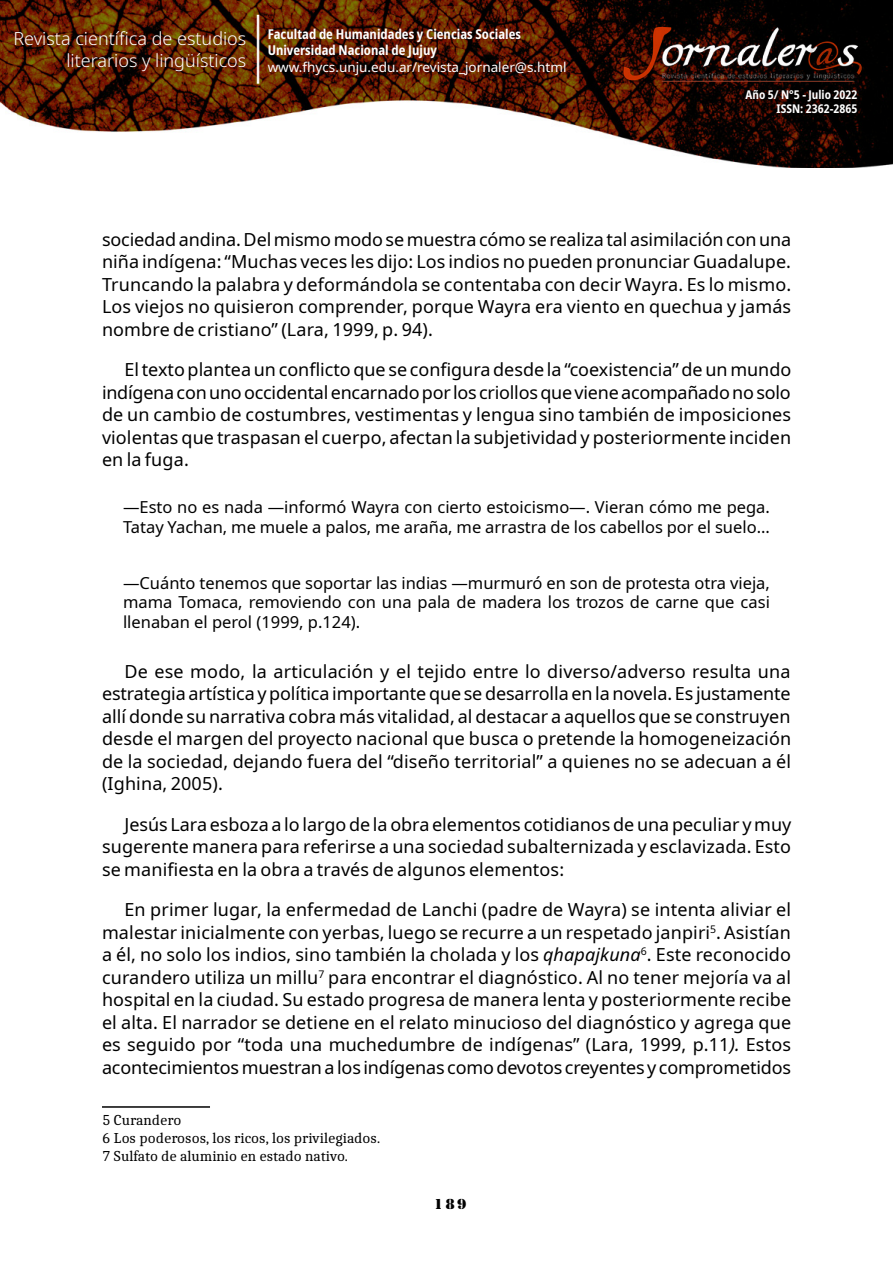
<style>
.page{position:relative;width:893px;height:1263px;background:#fff}
.page>*{position:absolute;margin:0;border:0;box-sizing:border-box;transform-origin:0 0}
.t1{font:18px/22.5px "Noto Sans";letter-spacing:.01em;color:#000;text-align:justify}
.t2{font:300 18px/21.6px "Noto Sans";color:#fff;text-align:right}
.t3{font:16.5px/19.8px "Noto Sans";color:#000}
.t4{font:15px/18px "Caladea";color:#000}
.t5{font:15px "Stencil";color:#000;scale:1.1 1}
.t6{font:700 condensed 13.5px/16.2px "Noto Sans";color:#fff}
.t7{font:13.5px "Noto Sans";color:#fff}
.t8{font:700 condensed 12px/14.4px "Noto Sans";color:#fff;text-align:right}
.s1{font-style:italic}
</style>
<div class="page">
<img style="left:0;top:0;width:893px;height:167px">
<div style="left:257px;top:15px;width:2px;height:69px;background:#fff;border:1px solid #fff"></div>
<img style="left:621px;top:26px;width:246px;height:55px">
<div style="left:748px;top:92px;width:128px;height:40px;background:#000;opacity:.75"></div>
<hr style="left:102px;top:1106px;width:108px;height:2px;background:#000">
<p class="t2" style="left:14px;top:28px;width:234px">Revista científica de estudios literarios y lingüísticos</p>
<p class="t6" style="left:268px;top:26px;width:255px">Facultad de Humanidades y Ciencias Sociales<br>Universidad Nacional de Jujuy</p>
<p class="t7" style="left:268px;top:57px;width:300px">www.fhycs.unju.edu.ar/revista_jornaler@s.html</p>
<p class="t8" style="left:746px;top:87px;width:113px">Año 5/ N°5 - Julio 2022<br>ISSN: 2362-2865</p>
<p class="t1" style="left:102px;top:228px;width:691px">sociedad andina. Del mismo modo se muestra cómo se realiza tal asimilación con una niña indígena: “Muchas veces les dijo: Los indios no pueden pronunciar Guadalupe.<br>Truncando la palabra y deformándola se contentaba con decir Wayra. Es lo mismo.<br>Los viejos no quisieron comprender, porque Wayra era viento en quechua y jamás nombre de cristiano” (Lara, 1999, p. 94).</p>
<p class="t1" style="left:102px;top:359px;width:691px;text-indent:22px">El texto plantea un conflicto que se configura desde la “coexistencia” de un mundo indígena con uno occidental encarnado por los criollos que viene acompañado no solo de un cambio de costumbres, vestimentas y lengua sino también de imposiciones violentas que traspasan el cuerpo, afectan la subjetividad y posteriormente inciden en la fuga.</p>
<p class="t3" style="left:123px;top:497px;width:648px">—Esto no es nada —informó Wayra con cierto estoicismo—. Vieran cómo me pega.<br>Tatay Yachan, me muele a palos, me araña, me arrastra de los cabellos por el suelo...</p>
<p class="t3" style="left:123px;top:573px;width:648px;text-align:justify">—Cuánto tenemos que soportar las indias —murmuró en son de protesta otra vieja, mama Tomaca, removiendo con una pala de madera los trozos de carne que casi llenaban el perol (1999, p.124).</p>
<p class="t1" style="left:102px;top:660px;width:691px;text-indent:22px">De ese modo, la articulación y el tejido entre lo diverso/adverso resulta una estrategia artística y política importante que se desarrolla en la novela. Es justamente allí donde su narrativa cobra más vitalidad, al destacar a aquellos que se construyen desde el margen del proyecto nacional que busca o pretende la homogeneización de la sociedad, dejando fuera del “diseño territorial” a quienes no se adecuan a él (Ighina, 2005).</p>
<p class="t1" style="left:102px;top:813px;width:691px;text-indent:22px">Jesús Lara esboza a lo largo de la obra elementos cotidianos de una peculiar y muy sugerente manera para referirse a una sociedad subalternizada y esclavizada. Esto se manifiesta en la obra a través de algunos elementos:</p>
<p class="t1" style="left:102px;top:899px;width:691px;text-indent:23px">En primer lugar, la enfermedad de Lanchi (padre de Wayra) se intenta aliviar el malestar inicialmente con yerbas, luego se recurre a un respetado janpiri<sup>5</sup>. Asistían a él, no solo los indios, sino también la cholada y los <span class="s1">qhapajkuna</span><sup>6</sup>. Este reconocido curandero utiliza un millu<sup>7</sup> para encontrar el diagnóstico. Al no tener mejoría va al hospital en la ciudad. Su estado progresa de manera lenta y posteriormente recibe el alta. El narrador se detiene en el relato minucioso del diagnóstico y agrega que es seguido por “toda una muchedumbre de indígenas” (Lara, 1999, p.11<span class="s1">).</span> Estos acontecimientos muestran a los indígenas como devotos creyentes y comprometidos</p>
<p class="t4" style="left:102px;top:1111px;width:280px">5 Curandero<br>6 Los poderosos, los ricos, los privilegiados.<br>7 Sulfato de aluminio en estado nativo.</p>
<p class="t5" style="left:434px;top:1195px;width:31px">189</p>
</div>
